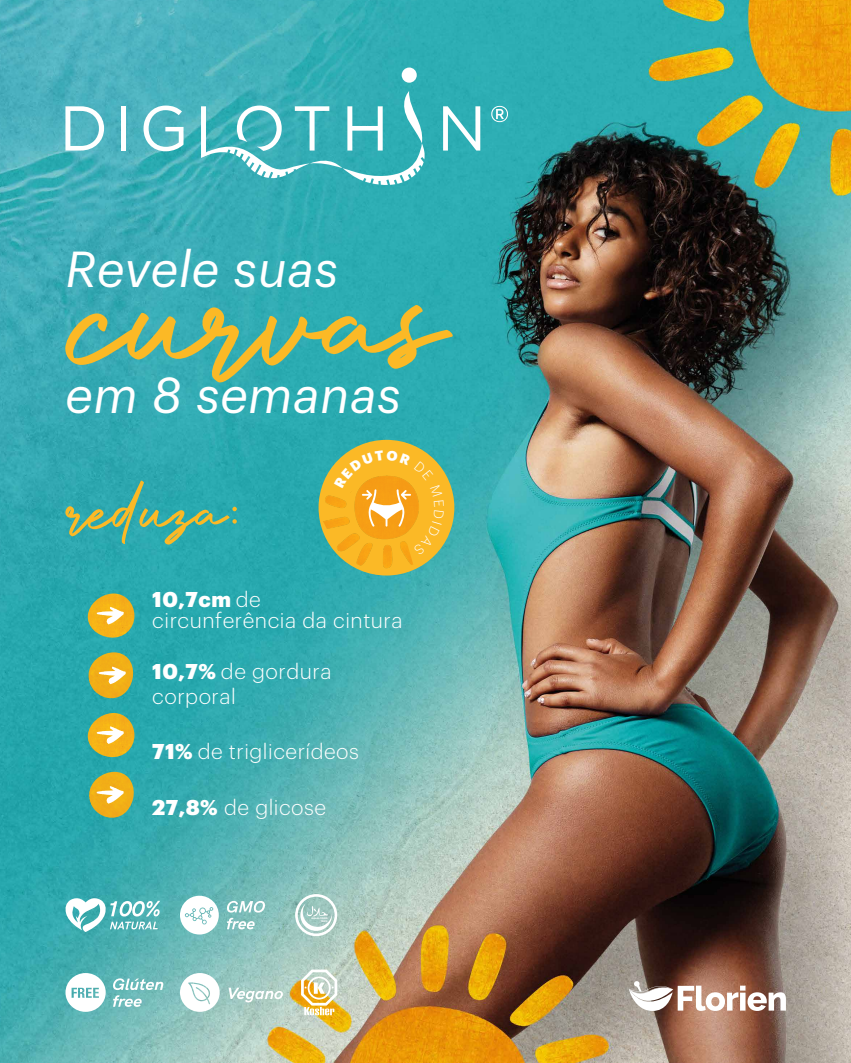
<style>
.page{position:relative;width:851px;height:1063px;background:#fff}
.page>*{position:absolute;margin:0;border:0;box-sizing:border-box;transform-origin:0 0}
.t1{font:224.7px "Authentic Signature";color:#fbb926}
.t2{font:90px "Authentic Signature";color:#fbb926}
.t3{font:italic 49.5px "Graphik";letter-spacing:.01em;color:#fff}
.t4{font:300 21px/21px "Graphik";letter-spacing:.025em;color:#fff}
.t5{font:800 2.25px/2.5px "Montserrat";color:#fff;text-align:right}
.s1{font-weight:900}
</style>
<div class="page">
<img style="left:0;top:0;width:850px;height:1063px">
<svg style="left:628px;top:981px;width:157px;height:30px"></svg>
<svg style="left:491px;top:106px;width:17px;height:16px"></svg>
<svg style="left:65px;top:106px;width:39px;height:45px"></svg>
<div style="left:121px;top:106px;width:5px;height:45px;background:#fff"></div>
<svg style="left:143px;top:106px;width:40px;height:45px"></svg>
<svg style="left:443px;top:106px;width:37px;height:45px"></svg>
<div style="left:401px;top:68px;width:15px;height:15px;background:#fff;border-radius:50%"></div>
<svg style="left:201px;top:91px;width:224px;height:94px;background:#55bac1"></svg>
<div style="left:318px;top:440px;width:136px;height:136px;background:#fbb926;border-radius:50%"></div>
<img style="left:320px;top:471px;width:101px;height:102px">
<img style="left:87px;top:594px;width:47px;height:45px">
<svg style="left:97px;top:607px;width:27px;height:17px"></svg>
<img style="left:86px;top:652px;width:49px;height:49px">
<svg style="left:99px;top:666px;width:27px;height:18px"></svg>
<img style="left:87px;top:713px;width:47px;height:45px">
<svg style="left:97px;top:726px;width:27px;height:18px"></svg>
<img style="left:86px;top:772px;width:50px;height:48px">
<svg style="left:96px;top:786px;width:28px;height:18px"></svg>
<svg style="left:295px;top:894px;width:42px;height:42px"></svg>
<svg style="left:301px;top:970px;width:36px;height:45px"></svg>
<svg style="left:180px;top:896px;width:39px;height:39px"></svg>
<svg style="left:226px;top:901px;width:39px;height:28px"></svg>
<svg style="left:64px;top:896px;width:96px;height:36px"></svg>
<svg style="left:112px;top:978px;width:51px;height:29px"></svg>
<svg style="left:65px;top:973px;width:41px;height:39px"></svg>
<svg style="left:180px;top:973px;width:40px;height:39px"></svg>
<svg style="left:228px;top:988px;width:55px;height:15px"></svg>
<svg style="left:334px;top:450px;width:110px;height:105px"></svg>
<h3 class="t3" style="left:65px;top:232px;width:274px">Revele suas</h3>
<h1 class="t1" style="left:69px;top:194px;width:373px">curvas</h1>
<h3 class="t3" style="left:65px;top:358px;width:337px">em 8 semanas</h3>
<h2 class="t2" style="left:67px;top:461px;width:177px">reduza:</h2>
<p class="t4" style="left:152px;top:587px;width:252px"><span class="s1">10,7cm</span> de circunferência da cintura</p>
<p class="t4" style="left:152px;top:657px;width:181px;line-height:25.2px"><span class="s1">10,7%</span> de gordura corporal</p>
<p class="t4" style="left:152px;top:740px;width:208px"><span class="s1">71%</span> de triglicerídeos</p>
<p class="t4" style="left:152px;top:795px;width:175px"><span class="s1">27,8%</span> de glicose</p>
<p class="t5" style="left:311px;top:917px;width:18px">HALAL FOOD<br>100%</p>
</div>
